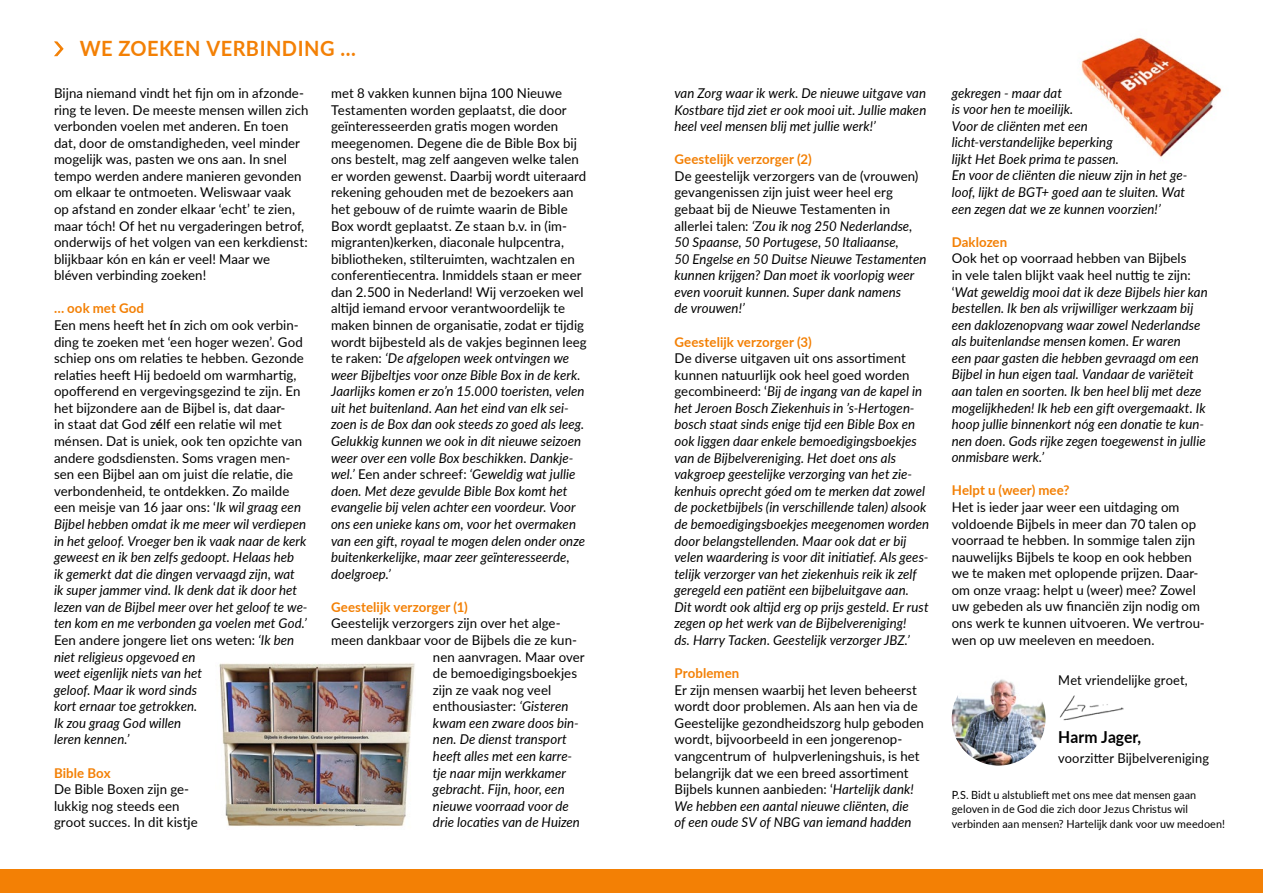
<style>
.page{position:relative;width:1263px;height:893px;background:#fff}
.page>*{position:absolute;margin:0;border:0;box-sizing:border-box;transform-origin:0 0}
.t1{font:700 21px "Lato";letter-spacing:.025em;color:#f38005;scale:.95 1}
.t2{font:700 16.5px "Lato";letter-spacing:.005em;color:#000;scale:.95 1}
.t3{font:13.5px/16.6px "Lato";letter-spacing:.005em;color:#000}
.t4{font:italic 13.5px/16.5px "Lato";letter-spacing:.005em;color:#000}
.t5{font:700 13.5px "Lato";letter-spacing:.01em;color:#f38005}
.t6{font:13.5px "Lato";letter-spacing:.005em;color:#000;scale:.95 1}
.t7{font:11.25px/14.7px "Lato";letter-spacing:.01em;color:#000;scale:.96 1}
.s1{font-weight:700;color:#f38005}
.s2{font-weight:700}
.s3{font-style:italic}
.s4{font-style:normal}
</style>
<div class="page">
<img style="left:1081px;top:37px;width:141px;height:121px">
<div style="left:0;top:870px;width:1263px;height:23px;background:#f38005"></div>
<svg style="left:54px;top:41px;width:10px;height:16px"></svg>
<img style="left:1059px;top:695px;width:64px;height:26px">
<img style="left:952px;top:672px;width:93px;height:94px;border-radius:47px">
<img style="left:219px;top:663px;width:196px;height:164px">
<h1 class="t1" style="left:80px;top:33px;width:292px">WE ZOEKEN VERBINDING …</h1>
<p class="t3" style="left:54px;top:84px;width:256px">Bijna niemand vindt het fijn om in afzonde&shy;ring te leven. De meeste mensen willen zich verbonden voelen met anderen. En toen dat, door de omstandigheden, veel minder mogelijk was, pasten we ons aan. In snel tempo werden andere manieren gevonden om elkaar te ontmoeten. Weliswaar vaak op afstand en zonder elkaar ‘echt’ te zien, maar tóch! Of het nu vergaderingen betrof, onderwijs of het volgen van een kerkdienst: blijkbaar kón en kán er veel! Maar we bléven verbinding zoeken!</p>
<p class="t3" style="left:54px;top:300px;width:255px"><span class="s1">… ook met God<br></span>Een mens heeft het <span class="s2">í</span>n zich om ook verbin&shy;ding te zoeken met ‘een hoger wezen’. God schiep ons om relaties te hebben. Gezonde relaties heeft Hij bedoeld om warmhartig, opofferend en vergevingsgezind te zijn. En het bijzondere aan de Bijbel is, dat daar-<br>in staat dat God z<span class="s2">é</span>lf een relatie wil met ménsen. Dat is uniek, ook ten opzichte van andere godsdiensten. Soms vragen men&shy;sen een Bijbel aan om juist díe relatie, die verbondenheid, te ontdekken. Zo mailde een meisje van 16 jaar ons: ‘<span class="s3">Ik wil graag een Bijbel hebben omdat ik me meer wil verdiepen in het geloof. Vroeger ben ik vaak naar de kerk geweest en ik ben zelfs gedoopt. Helaas heb<br>ik gemerkt dat die dingen vervaagd zijn, wat ik super jammer vind. Ik denk dat ik door het lezen van de Bijbel meer over het geloof te we&shy;ten kom en me verbonden ga voelen met God.’ </span>Een andere jongere liet ons weten: <span class="s3">‘Ik ben niet religieus opgevoed en<br>weet eigenlijk niets van het<br>geloof. Maar ik word sinds<br>kort ernaar toe getrokken.<br>Ik zou graag God willen<br>leren kennen.’</span></p>
<p class="t5" style="left:54px;top:763px;width:58px">Bible Box</p>
<p class="t3" style="left:54px;top:780px;width:145px">De Bible Boxen zijn ge&shy;lukkig nog steeds een groot succes. In dit kistje</p>
<p class="t3" style="left:331px;top:84px;width:257px">met 8 vakken kunnen bijna 100 Nieuwe Testamenten worden geplaatst, die door geïnteresseerden gratis mogen worden meegenomen. Degene die de Bible Box bij ons bestelt, mag zelf aangeven welke talen er worden gewenst. Daarbij wordt uiteraard rekening gehouden met de bezoekers aan het gebouw of de ruimte waarin de Bible Box wordt geplaatst. Ze staan b.v. in (im&shy;migranten)kerken, diaconale hulpcentra, bibliotheken, stilteruimten, wachtzalen en conferentiecentra. Inmiddels staan er meer dan 2.500 in Nederland! Wij verzoeken wel altijd iemand ervoor verantwoordelijk te maken binnen de organisatie, zodat er tijdig wordt bijbesteld als de vakjes beginnen leeg te raken: <span class="s3">‘De afgelopen week ontvingen we weer Bijbeltjes voor onze Bible Box in de kerk.<br>Jaarlijks komen er zo’n 15.000 toeristen, velen uit het buitenland. Aan het eind van elk sei&shy;zoen is de Box dan ook steeds zo goed als leeg.<br>Gelukkig kunnen we ook in dit nieuwe seizoen weer over een volle Box beschikken. Dankje&shy;wel.’</span> Een ander schreef: <span class="s3">‘Geweldig wat jullie doen. Met deze gevulde Bible Box komt het evangelie bij velen achter een voordeur. Voor ons een unieke kans om, voor het overmaken van een gift, royaal te mogen delen onder onze buitenkerkelijke, maar zeer geïnteresseerde, doelgroep.’</span></p>
<p class="t5" style="left:331px;top:597px;width:138px">Geestelijk verzorger (1)</p>
<p class="t3" style="left:331px;top:615px;width:231px">Geestelijk verzorgers zijn over het alge-</p>
<p class="t3" style="left:331px;top:631px;width:247px">meen dankbaar voor de Bijbels die ze kun-</p>
<p class="t3" style="left:433px;top:648px;width:153px">nen aanvragen. Maar over</p>
<p class="t3" style="left:433px;top:664px;width:146px">de bemoedigingsboekjes</p>
<p class="t3" style="left:433px;top:681px;width:120px">zijn ze vaak nog veel</p>
<p class="t3" style="left:433px;top:697px;width:137px">enthousiaster: <span class="s3">‘Gisteren</span></p>
<p class="t4" style="left:433px;top:714px;width:147px">kwam een zware doos bin-</p>
<p class="t4" style="left:433px;top:731px;width:135px">nen. De dienst transport</p>
<p class="t4" style="left:433px;top:747px;width:141px">heeft alles met een karre-</p>
<p class="t4" style="left:433px;top:764px;width:135px">tje naar mijn werkkamer</p>
<p class="t4" style="left:433px;top:780px;width:133px">gebracht. Fijn, hoor, een</p>
<p class="t4" style="left:433px;top:797px;width:137px">nieuwe voorraad voor de</p>
<p class="t4" style="left:433px;top:814px;width:148px">drie locaties van de Huizen</p>
<p class="t4" style="left:674px;top:84px;width:253px;text-align:justify">van Zorg waar ik werk. De nieuwe uitgave van Kostbare tijd ziet er ook mooi uit. Jullie maken heel veel mensen blij met jullie werk!’</p>
<p class="t5" style="left:674px;top:149px;width:139px">Geestelijk verzorger (2)</p>
<p class="t4" style="left:674px;top:167px;width:253px"><span class="s4">De geestelijk verzorgers van de (vrouwen) gevangenissen zijn juist weer heel erg gebaat bij de Nieuwe Testamenten in allerlei talen:</span> ‘Zou ik nog 250 Nederlandse, 50 Spaanse, 50 Portugese, 50 Italiaanse,<br>50 Engelse en 50 Duitse Nieuwe Testamenten kunnen krijgen? Dan moet ik voorlopig weer even vooruit kunnen. Super dank namens<br>de vrouwen!’</p>
<p class="t5" style="left:674px;top:332px;width:139px">Geestelijk verzorger (3)</p>
<p class="t4" style="left:674px;top:349px;width:256px"><span class="s4">De diverse uitgaven uit ons assortiment kunnen natuurlijk ook heel goed worden gecombineerd: ‘</span>Bij de ingang van de kapel in het Jeroen Bosch Ziekenhuis in ’s-Hertogen&shy;bosch staat sinds enige tijd een Bible Box en ook liggen daar enkele bemoedigingsboekjes van de Bijbelvereniging. Het doet ons als vakgroep geestelijke verzorging van het zie&shy;kenhuis oprecht góed om te merken dat zowel de pocketbijbels (in verschillende talen) alsook de bemoedigingsboekjes meegenomen worden door belangstellenden. Maar ook dat er bij velen waardering is voor dit initiatief. Als gees&shy;telijk verzorger van het ziekenhuis reik ik zelf geregeld een patiënt een bijbeluitgave aan.<br>Dit wordt ook altijd erg op prijs gesteld. Er rust zegen op het werk van de Bijbelvereniging!<br>ds. Harry Tacken. Geestelijk verzorger JBZ.’</p>
<p class="t5" style="left:674px;top:663px;width:66px">Problemen</p>
<p class="t3" style="left:674px;top:681px;width:251px">Er zijn mensen waarbij het leven beheerst wordt door problemen. Als aan hen via de Geestelijke gezondheidszorg hulp geboden wordt, bijvoorbeeld in een jongerenop&shy;vangcentrum of hulpverleningshuis, is het belangrijk dat we een breed assortiment Bijbels kunnen aanbieden: ‘<span class="s3">Hartelijk dank!<br>We hebben een aantal nieuwe cliënten, die<br>of een oude SV of NBG van iemand hadden</span></p>
<p class="t4" style="left:952px;top:84px;width:237px">gekregen - maar dat<br>is voor hen te moeilijk.<br>Voor de cliënten met een licht-verstandelijke beperking<br>lijkt Het Boek prima te passen.<br>En voor de cliënten die nieuw zijn in het ge&shy;loof, lijkt de BGT+ goed aan te sluiten. Wat een zegen dat we ze kunnen voorzien!’</p>
<p class="t5" style="left:952px;top:232px;width:57px">Daklozen</p>
<p class="t4" style="left:952px;top:250px;width:258px"><span class="s4">Ook het op voorraad hebben van Bijbels<br>in vele talen blijkt vaak heel nuttig te zijn: ‘</span>Wat geweldig mooi dat ik deze Bijbels hier kan bestellen. Ik ben als vrijwilliger werkzaam bij een daklozenopvang waar zowel Nederlandse als buitenlandse mensen komen. Er waren<br>een paar gasten die hebben gevraagd om een Bijbel in hun eigen taal. Vandaar de variëteit aan talen en soorten. Ik ben heel blij met deze mogelijkheden! Ik heb een gift overgemaakt. Ik hoop jullie binnenkort nóg een donatie te kun&shy;nen doen. Gods rijke zegen toegewenst in jullie onmisbare werk.’</p>
<p class="t5" style="left:952px;top:481px;width:119px">Helpt u (weer) mee?</p>
<p class="t3" style="left:952px;top:498px;width:255px">Het is ieder jaar weer een uitdaging om voldoende Bijbels in meer dan 70 talen op voorraad te hebben. In sommige talen zijn nauwelijks Bijbels te koop en ook hebben we te maken met oplopende prijzen. Daar&shy;om onze vraag: helpt u (weer) mee? Zowel uw gebeden als uw financiën zijn nodig om ons werk te kunnen uitvoeren. We vertrou&shy;wen op uw meeleven en meedoen.</p>
<p class="t6" style="left:1058px;top:670px;width:138px">Met vriendelijke groet,</p>
<p class="t2" style="left:1058px;top:725px;width:89px">Harm Jager,</p>
<p class="t6" style="left:1058px;top:748px;width:160px">voorzitter Bijbelvereniging</p>
<p class="t7" style="left:952px;top:787px;width:286px">P.S. Bidt u alstublieft met ons mee dat mensen gaan geloven in de God die zich door Jezus Christus wil verbinden aan mensen? Hartelijk dank voor uw meedoen!</p>
</div>
